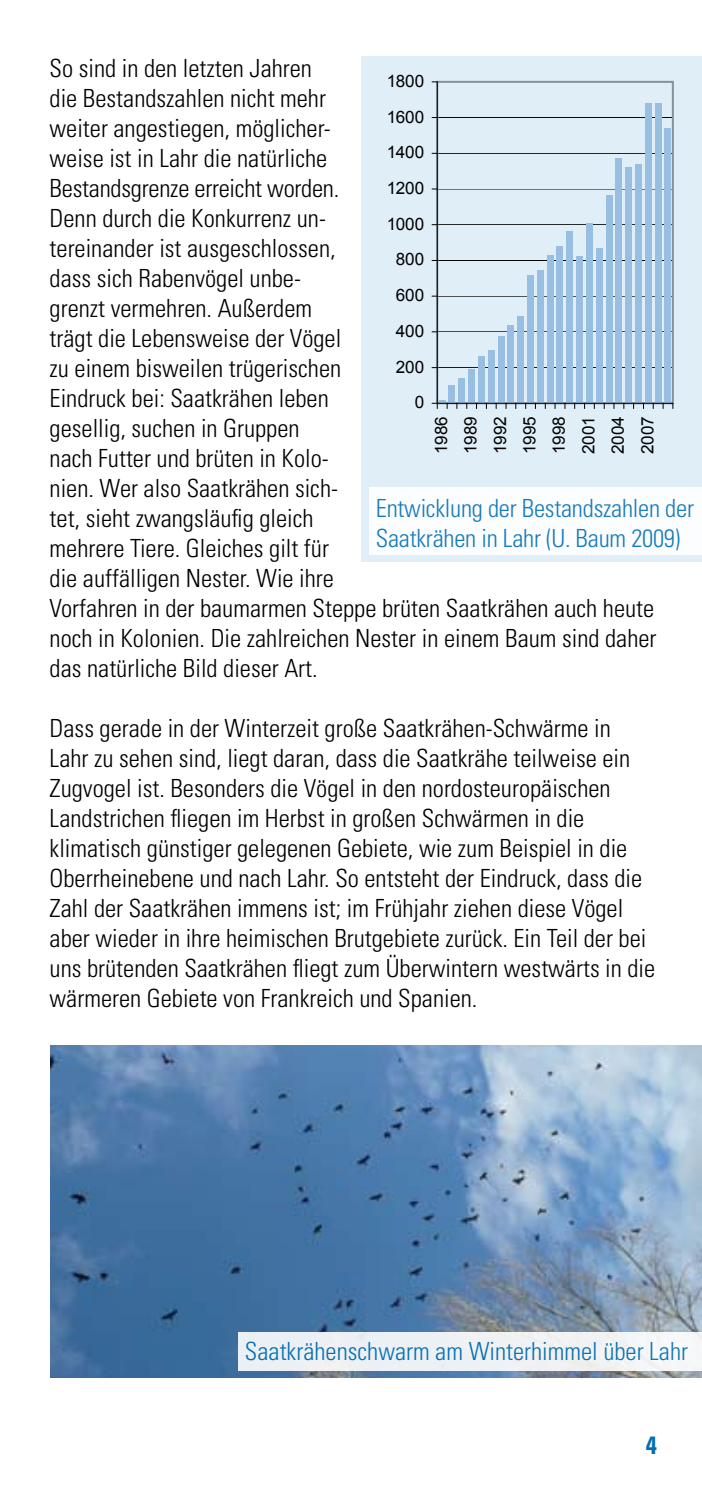
<style>
.page{position:relative;width:702px;height:1489px;background:#fff}
.page>*{position:absolute;margin:0;border:0;box-sizing:border-box;transform-origin:0 0}
.t1{font:300 condensed 25px/30px "Univers";color:#000}
.t2{font:300 condensed 25px/30px "Univers";letter-spacing:-.01em;color:#006fb4}
.t3{font:700 condensed 25px "Univers";color:#006fb4}
.t4{font:17px/29.5px "Arial";color:#000;text-align:justify}
</style>
<div class="page">
<img style="left:51px;top:1045px;width:651px;height:332px">
<div style="left:362px;top:57px;width:340px;height:505px;background:#e0eef8"></div>
<hr style="left:437px;top:367px;width:235px;height:1px;background:#000">
<hr style="left:437px;top:332px;width:235px;height:1px;background:#000">
<hr style="left:437px;top:296px;width:235px;height:1px;background:#000">
<hr style="left:437px;top:260px;width:235px;height:1px;background:#000">
<hr style="left:437px;top:225px;width:235px;height:1px;background:#000">
<hr style="left:437px;top:189px;width:235px;height:1px;background:#000">
<hr style="left:437px;top:153px;width:235px;height:1px;background:#000">
<hr style="left:437px;top:117px;width:235px;height:1px;background:#000">
<div style="left:436px;top:81px;width:237px;height:323px;border:2px solid #9c9d9f"></div>
<div style="left:448px;top:385px;width:7px;height:18px;background:#98bfe2"></div>
<div style="left:458px;top:378px;width:7px;height:25px;background:#98bfe2"></div>
<div style="left:468px;top:369px;width:7px;height:34px;background:#98bfe2"></div>
<div style="left:478px;top:356px;width:6px;height:47px;background:#98bfe2"></div>
<div style="left:488px;top:350px;width:6px;height:53px;background:#98bfe2"></div>
<div style="left:497px;top:336px;width:7px;height:67px;background:#98bfe2"></div>
<div style="left:507px;top:325px;width:7px;height:78px;background:#98bfe2"></div>
<div style="left:517px;top:316px;width:7px;height:87px;background:#98bfe2"></div>
<div style="left:527px;top:275px;width:6px;height:128px;background:#98bfe2"></div>
<div style="left:537px;top:270px;width:6px;height:133px;background:#98bfe2"></div>
<div style="left:547px;top:255px;width:6px;height:148px;background:#98bfe2"></div>
<div style="left:556px;top:246px;width:7px;height:157px;background:#98bfe2"></div>
<div style="left:566px;top:231px;width:7px;height:172px;background:#98bfe2"></div>
<div style="left:576px;top:256px;width:7px;height:147px;background:#98bfe2"></div>
<div style="left:586px;top:224px;width:6px;height:179px;background:#98bfe2"></div>
<div style="left:596px;top:248px;width:6px;height:155px;background:#98bfe2"></div>
<div style="left:605px;top:195px;width:7px;height:208px;background:#98bfe2"></div>
<div style="left:615px;top:158px;width:7px;height:245px;background:#98bfe2"></div>
<div style="left:625px;top:167px;width:7px;height:236px;background:#98bfe2"></div>
<div style="left:635px;top:164px;width:6px;height:239px;background:#98bfe2"></div>
<div style="left:645px;top:103px;width:6px;height:300px;background:#98bfe2"></div>
<div style="left:654px;top:103px;width:7px;height:300px;background:#98bfe2"></div>
<div style="left:664px;top:128px;width:7px;height:275px;background:#98bfe2"></div>
<hr style="left:437px;top:82px;width:1px;height:321px;background:#000">
<hr style="left:437px;top:403px;width:235px;height:1px;background:#000">
<svg style="left:432px;top:400px;width:15px;height:8px"></svg>
<div style="left:369px;top:487px;width:333px;height:67px;background:#fff"></div>
<div style="left:238px;top:1332px;width:464px;height:38px;background:#eff1f5"></div>
<p class="t1" style="left:50px;top:53px;width:608px">So sind in den letzten Jahren<br>die Bestandszahlen nicht mehr<br>weiter angestiegen, möglicher-<br>weise ist in Lahr die natürliche<br>Bestandsgrenze erreicht worden.<br>Denn durch die Konkurrenz un-<br>tereinander ist ausgeschlossen,<br>dass sich Rabenvögel unbe-<br>grenzt vermehren. Außerdem<br>trägt die Lebensweise der Vögel<br>zu einem bisweilen trügerischen<br>Eindruck bei: Saatkrähen leben<br>gesellig, suchen in Gruppen<br>nach Futter und brüten in Kolo-<br>nien. Wer also Saatkrähen sich-<br>tet, sieht zwangsläufig gleich<br>mehrere Tiere. Gleiches gilt für<br>die auffälligen Nester. Wie ihre<br>Vorfahren in der baumarmen Steppe brüten Saatkrähen auch heute noch in Kolonien. Die zahlreichen Nester in einem Baum sind daher das natürliche Bild dieser Art.</p>
<p class="t4" style="left:386px;top:66px;width:39px">1800</p>
<p class="t4" style="left:386px;top:102px;width:39px">1600</p>
<p class="t4" style="left:386px;top:138px;width:39px">1400</p>
<p class="t4" style="left:386px;top:173px;width:39px">1200</p>
<p class="t4" style="left:386px;top:209px;width:39px">1000</p>
<p class="t4" style="left:396px;top:245px;width:30px">800</p>
<p class="t4" style="left:396px;top:280px;width:30px">600</p>
<p class="t4" style="left:396px;top:316px;width:30px">400</p>
<p class="t4" style="left:396px;top:352px;width:30px">200</p>
<p class="t4" style="left:415px;top:388px;width:11px">0</p>
<p class="t4" style="left:426px;top:454px;width:39px;rotate:-90deg">1986<br>1989<br>1992<br>1995<br>1998<br>2001<br>2004<br>2007</p>
<p class="t2" style="left:376px;top:493px;width:319px">Entwicklung der Bestandszahlen der<br>Saatkrähen in Lahr (U. Baum 2009)</p>
<p class="t1" style="left:50px;top:713px;width:607px">Dass gerade in der Winterzeit große Saatkrähen-Schwärme in Lahr zu sehen sind, liegt daran, dass die Saatkrähe teilweise ein Zugvogel ist. Besonders die Vögel in den nordosteuropäischen Landstrichen fliegen im Herbst in großen Schwärmen in die klimatisch günstiger gelegenen Gebiete, wie zum Beispiel in die Oberrheinebene und nach Lahr. So entsteht der Eindruck, dass die Zahl der Saatkrähen immens ist; im Frühjahr ziehen diese Vögel aber wieder in ihre heimischen Brutgebiete zurück. Ein Teil der bei uns brütenden Saatkrähen fliegt zum Überwintern westwärts in die wärmeren Gebiete von Frankreich und Spanien.</p>
<p class="t2" style="left:245px;top:1335px;width:444px">Saatkrähenschwarm am Winterhimmel über Lahr</p>
<p class="t3" style="left:645px;top:1429px;width:13px">4</p>
</div>
